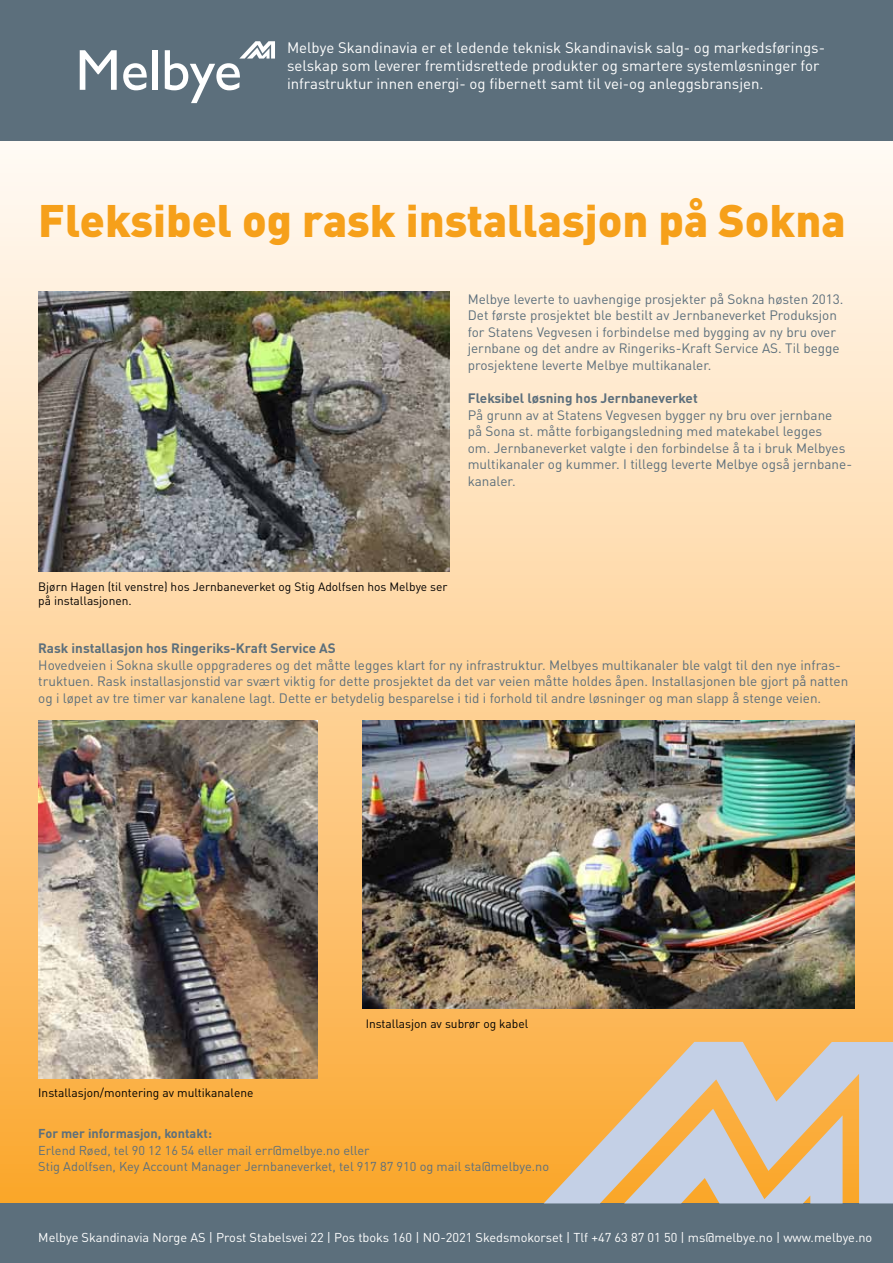
<style>
.page{position:relative;width:893px;height:1263px;background:#fff}
.page>*{position:absolute;margin:0;border:0;box-sizing:border-box;transform-origin:0 0}
.t1{font:900 45px "DINOT";color:#f6a01a}
.t2{font:15px/18px "DINOT";color:#fff}
.t3{font:13.5px/16.5px "DINOT";color:#5c6f7c}
.t4{font:700 13.5px "DINOT";color:#5c6f7c}
.t5{font:12.75px/16.5px "DINOT";color:#5c6f7c}
.t6{font:12.75px "DINOT";color:#fff}
.t7{font:700 12.75px "DINOT";color:#5c6f7c}
.t8{font:12px/14.4px "DINOT";color:#000}
</style>
<div class="page">
<div style="left:0;top:81px;width:893px;height:1165px;background:linear-gradient(to bottom,#fff,#fba52b)"></div>
<div style="left:0;top:0;width:893px;height:140px;background:#5c6f7c"></div>
<div style="left:0;top:1203px;width:893px;height:60px;background:#5c6f7c"></div>
<svg style="left:80px;top:50px;width:37px;height:40px"></svg>
<svg style="left:123px;top:63px;width:24px;height:27px"></svg>
<div style="left:152px;top:50px;width:6px;height:40px;background:#fff"></div>
<svg style="left:165px;top:41px;width:110px;height:62px"></svg>
<svg style="left:544px;top:1042px;width:349px;height:161px;background:#dfbf94"></svg>
<svg style="left:624px;top:1109px;width:219px;height:94px;background:#d3c5b4"></svg>
<img style="left:38px;top:291px;width:411px;height:281px">
<img style="left:362px;top:721px;width:493px;height:288px">
<img style="left:38px;top:721px;width:280px;height:357px">
<p class="t2" style="left:287px;top:38px;width:540px">Melbye Skandinavia er et ledende teknisk Skandinavisk salg- og markedsførings&shy;selskap som leverer fremtidsrettede produkter og smartere systemløsninger for infrastruktur innen energi- og fibernett samt til vei-og anleggsbransjen.</p>
<h1 class="t1" style="left:38px;top:190px;width:809px">Fleksibel og rask installasjon på Sokna</h1>
<p class="t3" style="left:468px;top:290px;width:377px">Melbye leverte to uavhengige prosjekter på Sokna høsten 2013.<br>Det første prosjektet ble bestilt av Jernbaneverket Produksjon for Statens Vegvesen i forbindelse med bygging av ny bru over jernbane og det andre av Ringeriks-Kraft Service AS. Til begge prosjektene leverte Melbye multikanaler.</p>
<p class="t4" style="left:468px;top:389px;width:231px">Fleksibel løsning hos Jernbaneverket</p>
<p class="t3" style="left:468px;top:406px;width:386px">På grunn av at Statens Vegvesen bygger ny bru over jernbane<br>på Sona st. måtte forbigangsledning med matekabel legges<br>om. Jernbaneverket valgte i den forbindelse å ta i bruk Melbyes multikanaler og kummer. I tillegg leverte Melbye også jernbane&shy;kanaler.</p>
<p class="t8" style="left:38px;top:579px;width:411px">Bjørn Hagen (til venstre) hos Jernbaneverket og Stig Adolfsen hos Melbye ser på installasjonen.</p>
<p class="t4" style="left:38px;top:639px;width:299px">Rask installasjon hos Ringeriks-Kraft Service AS</p>
<p class="t3" style="left:38px;top:656px;width:811px">Hovedveien i Sokna skulle oppgraderes og det måtte legges klart for ny infrastruktur. Melbyes multikanaler ble valgt til den nye infras&shy;truktuen. Rask installasjonstid var svært viktig for dette prosjektet da det var veien måtte holdes åpen. Installasjonen ble gjort på natten og i løpet av tre timer var kanalene lagt. Dette er betydelig besparelse i tid i forhold til andre løsninger og man slapp å stenge veien.</p>
<p class="t8" style="left:38px;top:1085px;width:217px">Installasjon/montering av multikanalene</p>
<p class="t8" style="left:366px;top:1016px;width:164px">Installasjon av subrør og kabel</p>
<p class="t7" style="left:38px;top:1125px;width:175px">For mer informasjon, kontakt:</p>
<p class="t5" style="left:38px;top:1142px;width:512px">Erlend Røed, tel 90 12 16 54 eller mail err@melbye.no eller<br>Stig Adolfsen, Key Account Manager Jernbaneverket, tel 917 87 910 og mail sta@melbye.no</p>
<p class="t6" style="left:38px;top:1229px;width:836px">Melbye Skandinavia Norge AS | Prost Stabelsvei 22 | Pos tboks 160 | NO-2021 Skedsmokorset | Tlf +47 63 87 01 50 | ms@melbye.no | www.melbye.no</p>
</div>
